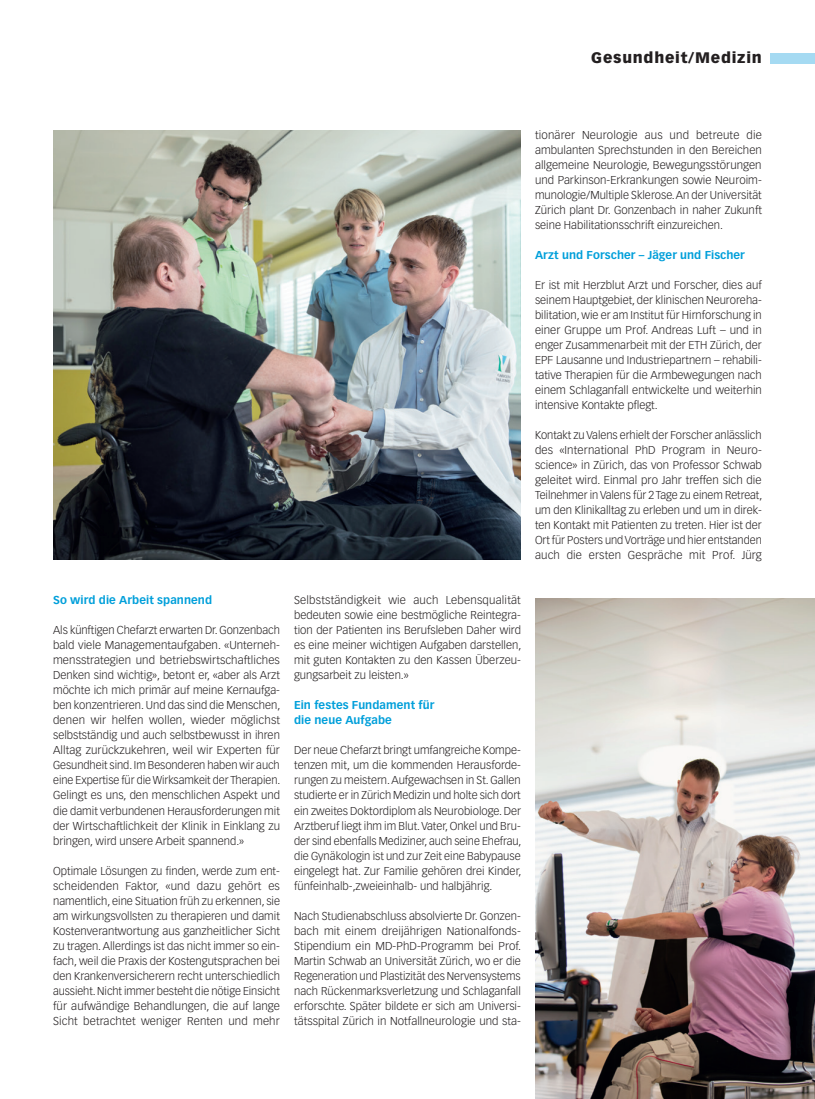
<style>
.page{position:relative;width:815px;height:1099px;background:#fff}
.page>*{position:absolute;margin:0;border:0;box-sizing:border-box;transform-origin:0 0}
.t1{font:900 15px "Vectora LT Std";letter-spacing:.05em;color:#231f20}
.t2{font:300 11.25px/15px "Vectora LT Std";color:#231f20;text-align:justify}
.t3{font:700 11.25px/15px "Vectora LT Std";letter-spacing:.005em;color:#009fda}
</style>
<div class="page">
<div style="left:770px;top:53px;width:45px;height:10px;background:#a5daf2"></div>
<img style="left:535px;top:598px;width:280px;height:500px">
<img style="left:53px;top:130px;width:468px;height:429px">
<h1 class="t1" style="left:591px;top:49px;width:172px">Gesundheit/Medizin</h1>
<p class="t3" style="left:53px;top:593px;width:161px">So wird die Arbeit spannend</p>
<p class="t2" style="left:53px;top:623px;width:229px">Als künftigen Chefarzt erwarten Dr. Gonzenbach bald viele Managementaufgaben. «Unterneh&shy;mensstrategien und betriebswirtschaftliches Denken sind wichtig», betont er, «aber als Arzt möchte ich mich primär auf meine Kernaufga&shy;ben konzentrieren. Und das sind die Menschen, denen wir helfen wollen, wieder möglichst selbstständig und auch selbstbewusst in ihren Alltag zurückzukehren, weil wir Experten für Gesundheit sind. Im Besonderen haben wir auch eine Expertise für die Wirksamkeit der Therapien.<br>Gelingt es uns, den menschlichen Aspekt und die damit verbundenen Herausforderungen mit der Wirtschaftlichkeit der Klinik in Einklang zu bringen, wird unsere Arbeit spannend.»</p>
<p class="t2" style="left:53px;top:863px;width:228px">Optimale Lösungen zu finden, werde zum ent&shy;scheidenden Faktor, «und dazu gehört es namentlich, eine Situation früh zu erkennen, sie am wirkungsvollsten zu therapieren und damit Kostenverantwortung aus ganzheitlicher Sicht zu tragen. Allerdings ist das nicht immer so ein&shy;fach, weil die Praxis der Kostengutsprachen bei den Krankenversicherern recht unterschiedlich aussieht. Nicht immer besteht die nötige Einsicht für aufwändige Behandlungen, die auf lange Sicht betrachtet weniger Renten und mehr</p>
<p class="t2" style="left:294px;top:593px;width:229px;text-align:left">Selbstständigkeit wie auch Lebensqualität bedeuten sowie eine bestmögliche Reintegra&shy;tion der Patienten ins Berufsleben Daher wird es eine meiner wichtigen Aufgaben darstellen, mit guten Kontakten zu den Kassen Überzeu&shy;gungsarbeit zu leisten.»</p>
<p class="t3" style="left:294px;top:698px;width:142px">Ein festes Fundament für die neue Aufgabe</p>
<p class="t2" style="left:294px;top:743px;width:229px">Der neue Chefarzt bringt umfangreiche Kompe&shy;tenzen mit, um die kommenden Herausforde&shy;rungen zu meistern. Aufgewachsen in St. Gallen studierte er in Zürich Medizin und holte sich dort ein zweites Doktordiplom als Neurobiologe. Der Arztberuf liegt ihm im Blut. Vater, Onkel und Bru&shy;der sind ebenfalls Mediziner, auch seine Ehefrau, die Gynäkologin ist und zur Zeit eine Babypause eingelegt hat. Zur Familie gehören drei Kinder, fünfeinhalb-,zweieinhalb- und halbjährig.</p>
<p class="t2" style="left:294px;top:908px;width:229px">Nach Studienabschluss absolvierte Dr. Gonzen&shy;bach mit einem dreijährigen Nationalfonds-Stipendium ein MD-PhD-Programm bei Prof.<br>Martin Schwab an Universität Zürich, wo er die Regeneration und Plastizität des Nervensystems nach Rückenmarksverletzung und Schlaganfall erforschte. Später bildete er sich am Universi&shy;tätsspital Zürich in Notfallneurologie und sta-</p>
<p class="t2" style="left:535px;top:128px;width:228px">tionärer Neurologie aus und betreute die ambulanten Sprechstunden in den Bereichen allgemeine Neurologie, Bewegungsstörungen und Parkinson-Erkrankungen sowie Neuroim&shy;munologie/Multiple Sklerose. An der Universität Zürich plant Dr. Gonzenbach in naher Zukunft seine Habilitationsschrift einzureichen.</p>
<p class="t3" style="left:535px;top:248px;width:211px">Arzt und Forscher – Jäger und Fischer</p>
<p class="t2" style="left:535px;top:278px;width:228px">Er ist mit Herzblut Arzt und Forscher, dies auf seinem Hauptgebiet, der klinischen Neuroreha&shy;bilitation, wie er am Institut für Hirnforschung in einer Gruppe um Prof. Andreas Luft – und in enger Zusammenarbeit mit der ETH Zürich, der EPF Lausanne und Industriepartnern – rehabili&shy;tative Therapien für die Armbewegungen nach einem Schlaganfall entwickelte und weiterhin intensive Kontakte pflegt.</p>
<p class="t2" style="left:535px;top:428px;width:229px;text-align:left">Kontakt zu Valens erhielt der Forscher anlässlich des «International PhD Program in Neuro&shy;science» in Zürich, das von Professor Schwab geleitet wird. Einmal pro Jahr treffen sich die Teilnehmer in Valens für 2 Tage zu einem Retreat, um den Klinikalltag zu erleben und um in direk&shy;ten Kontakt mit Patienten zu treten. Hier ist der Ort für Posters und Vorträge und hier entstanden auch die ersten Gespräche mit Prof. Jürg</p>
</div>
